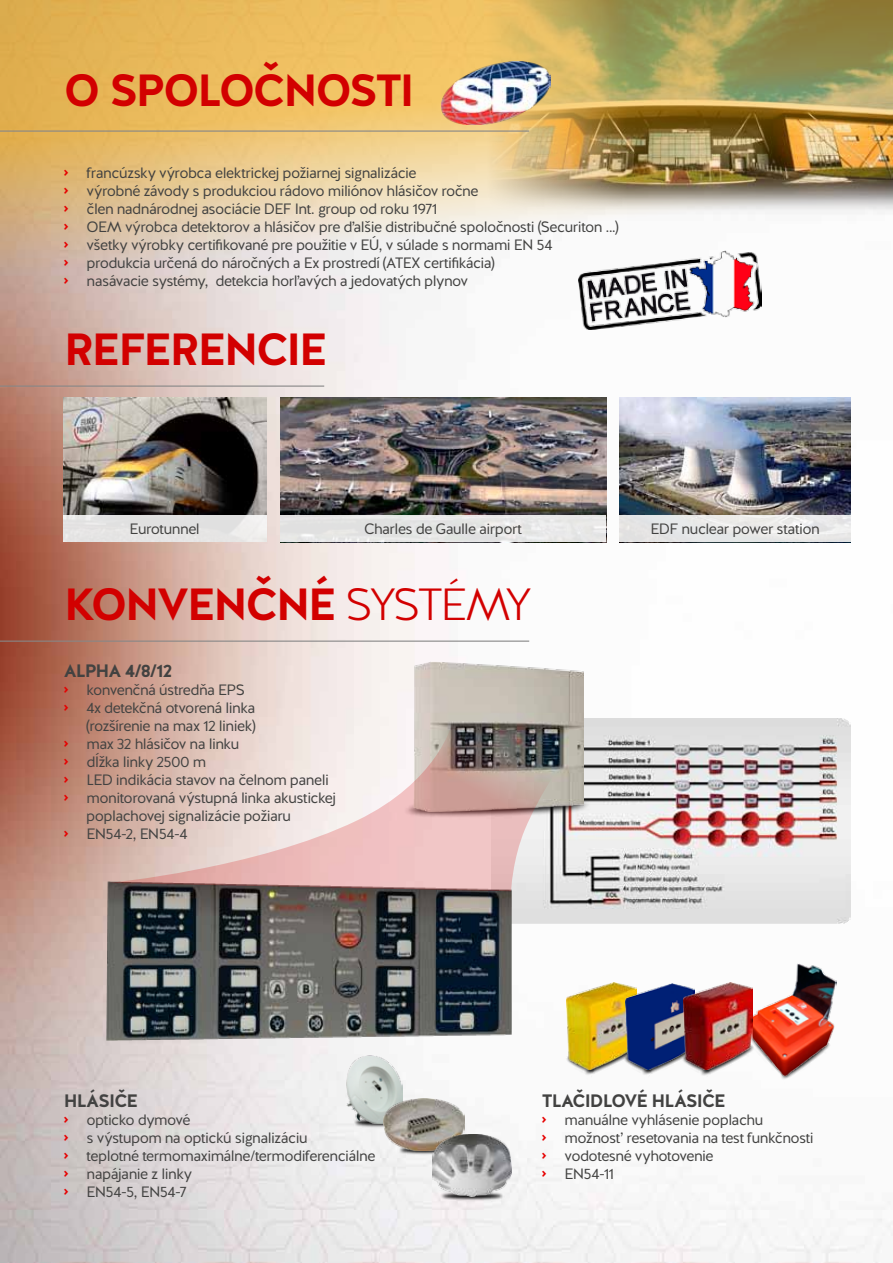
<style>
.page{position:relative;width:893px;height:1263px;background:#fff}
.page>*{position:absolute;margin:0;border:0;box-sizing:border-box;transform-origin:0 0}
.t1{font:700 45px "Halis GR";letter-spacing:-.06em;color:#d20000}
.t2{font:700 18px "Halis GR";letter-spacing:-.05em;color:#424241}
.t3{font:15px/18px "Halis GR";letter-spacing:-.04em;color:#424241}
.s1{font-weight:700;color:#e60000}
.s2{font-weight:300}
</style>
<div class="page">
<img style="left:0;top:325px;width:893px;height:938px">
<img style="left:354px;top:1123px;width:29px;height:5px">
<img style="left:346px;top:1055px;width:56px;height:68px">
<img style="left:399px;top:1150px;width:34px;height:6px">
<img style="left:383px;top:1098px;width:81px;height:52px">
<img style="left:777px;top:1075px;width:58px;height:9px">
<img style="left:743px;top:1075px;width:51px;height:8px">
<img style="left:747px;top:964px;width:90px;height:111px">
<img style="left:0;top:0;width:893px;height:325px">
<img style="left:511px;top:719px;width:339px;height:205px">
<hr style="left:0;top:640px;width:529px;height:2px;background:#878787">
<hr style="left:0;top:385px;width:324px;height:2px;background:#878787">
<hr style="left:0;top:130px;width:529px;height:2px;background:#878787">
<img style="left:559px;top:794px;width:35px;height:28px">
<img style="left:414px;top:661px;width:169px;height:151px">
<img style="left:439px;top:1196px;width:66px;height:6px">
<img style="left:433px;top:1134px;width:78px;height:62px">
<img style="left:701px;top:1039px;width:58px;height:41px">
<img style="left:701px;top:1069px;width:14px;height:9px">
<img style="left:643px;top:1069px;width:58px;height:11px">
<img style="left:643px;top:1069px;width:13px;height:9px">
<img style="left:581px;top:1069px;width:62px;height:11px">
<img style="left:563px;top:1051px;width:36px;height:27px">
<img style="left:567px;top:983px;width:58px;height:86px">
<img style="left:625px;top:983px;width:59px;height:86px">
<img style="left:684px;top:983px;width:69px;height:86px">
<img style="left:441px;top:61px;width:109px;height:64px">
<img style="left:106px;top:881px;width:405px;height:159px">
<svg style="left:109px;top:724px;width:450px;height:167px;background:#d6bcb7"></svg>
<img style="left:578px;top:251px;width:184px;height:78px">
<img style="left:63px;top:397px;width:203px;height:118px">
<img style="left:280px;top:398px;width:326px;height:117px">
<img style="left:620px;top:398px;width:231px;height:117px">
<div style="left:63px;top:515px;width:203px;height:27px;background:#e5e4e4"></div>
<div style="left:280px;top:515px;width:326px;height:27px;background:#e5e6e5"></div>
<div style="left:619px;top:515px;width:232px;height:27px;background:linear-gradient(to right,#e4e5e5,#eeeeed)"></div>
<h1 class="t1" style="left:64px;top:62px;width:353px">O SPOLOČNOSTI</h1>
<p class="t3" style="left:64px;top:164px;width:557px"><span class="s1">›</span> francúzsky výrobca elektrickej požiarnej signalizácie<br><span class="s1">›</span> výrobné závody s produkciou rádovo miliónov hlásičov ročne<br><span class="s1">›</span> člen nadnárodnej asociácie DEF Int. group od roku 1971<br><span class="s1">›</span> OEM výrobca detektorov a hlásičov pre ďalšie distribučné spoločnosti (Securiton ...) <span class="s1">›</span> všetky výrobky certifikované pre použitie v EÚ, v súlade s normami EN 54<br><span class="s1">›</span> produkcia určená do náročných a Ex prostredí (ATEX certifikácia)<br><span class="s1">›</span> nasávacie systémy, detekcia horľavých a jedovatých plynov</p>
<h1 class="t1" style="left:64px;top:320px;width:106px">REFERENCIE</h1>
<p class="t3" style="left:130px;top:520px;width:72px">Eurotunnel</p>
<p class="t3" style="left:364px;top:520px;width:160px">Charles de Gaulle airport</p>
<p class="t3" style="left:651px;top:520px;width:171px">EDF nuclear power station</p>
<h1 class="t1" style="left:64px;top:575px;width:470px">KONVENČNÉ <span class="s2">SYSTÉMY</span></h1>
<p class="t2" style="left:64px;top:659px;width:110px">ALP HA 4/8/12</p>
<p class="t3" style="left:64px;top:681px;width:183px"><span class="s1">›</span> konvenčná ústredňa EPS</p>
<p class="t3" style="left:64px;top:699px;width:193px"><span class="s1">›</span> 4x detekčná otvorená linka</p>
<p class="t3" style="left:86px;top:717px;width:171px">(rozšírenie na max 12 liniek)</p>
<p class="t3" style="left:64px;top:735px;width:177px"><span class="s1">›</span> max 32 hlásičov na linku</p>
<p class="t3" style="left:64px;top:753px;width:144px"><span class="s1">›</span> dĺžka linky 2500 m</p>
<p class="t3" style="left:64px;top:771px;width:267px"><span class="s1">›</span> LED indikácia stavov na čelnom paneli</p>
<p class="t3" style="left:64px;top:789px;width:274px"><span class="s1">›</span> monitorovaná výstupná linka akustickej</p>
<p class="t3" style="left:86px;top:807px;width:206px">poplachovej signalizácie požiaru</p>
<p class="t3" style="left:64px;top:825px;width:125px"><span class="s1">›</span> EN54-2, EN54-4</p>
<p class="t2" style="left:64px;top:1089px;width:76px">HLÁSIČE</p>
<p class="t3" style="left:64px;top:1111px;width:313px"><span class="s1">›</span> opticko dymové<br><span class="s1">›</span> s výstupom na optickú signalizáciu<br><span class="s1">›</span> teplotné termomaximálne/termodiferenciálne <span class="s1">›</span> napájanie z linky<br><span class="s1">›</span> EN54-5, EN54-7</p>
<p class="t2" style="left:542px;top:1089px;width:185px">TLAČIDLOVÉ H LÁSIČE</p>
<p class="t3" style="left:542px;top:1111px;width:274px"><span class="s1">›</span> manuálne vyhlásenie poplachu<br><span class="s1">›</span> možnosť resetovania na test funkčnosti <span class="s1">›</span> vodotesné vyhotovenie<br><span class="s1">›</span> EN54-11</p>
</div>
